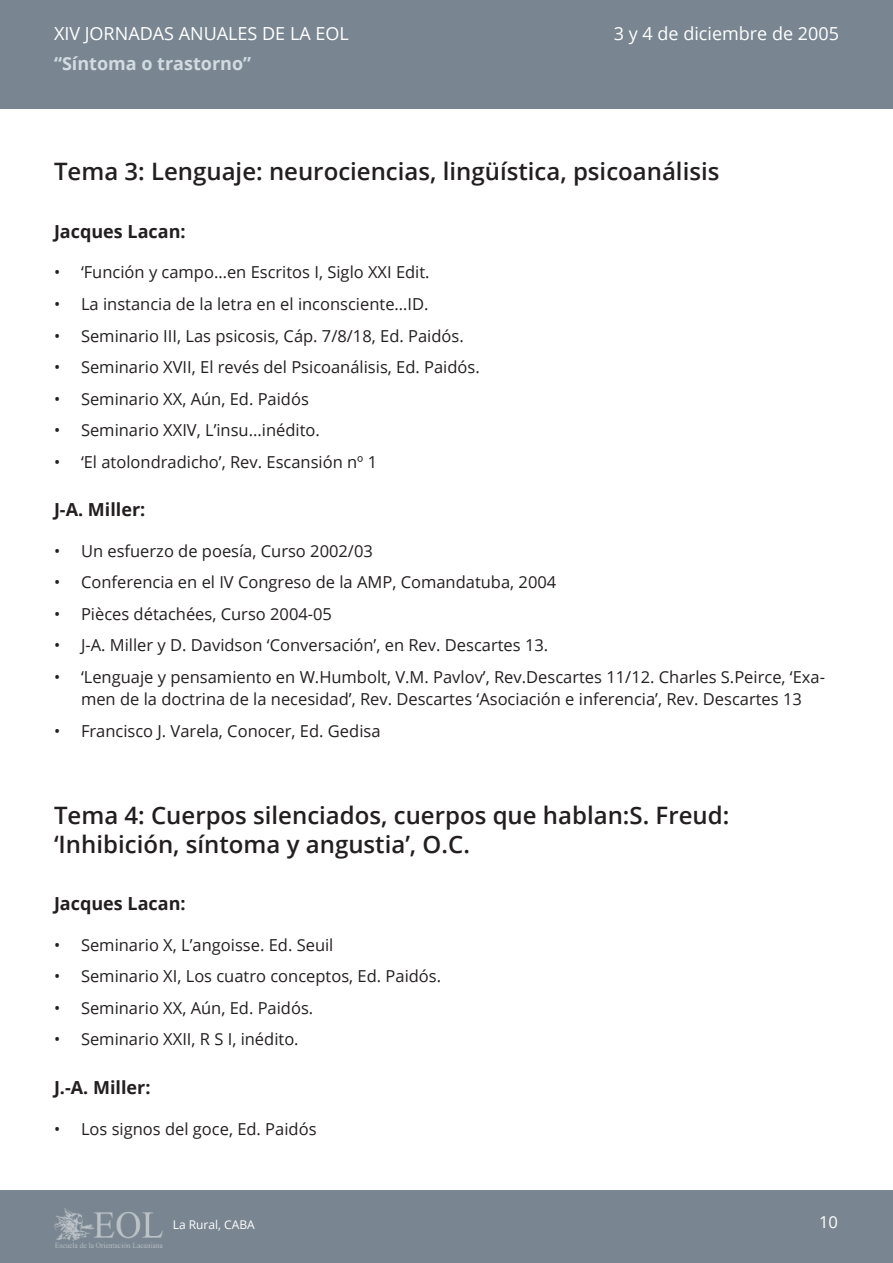
<style>
.page{position:relative;width:893px;height:1263px;background:#fff}
.page>*{position:absolute;margin:0;border:0;box-sizing:border-box;transform-origin:0 0}
.t1{font:600 24px/28.8px "Open Sans";color:#231f20}
.t2{font:700 18px "Open Sans";color:#231f20}
.t3{font:18px "Open Sans";color:#fff}
.t4{font:700 18px "Open Sans";color:#d2dbe2}
.t5{font:16.5px/22.5px "Open Sans";color:#231f20;text-align:center}
.t6{font:16.5px "Open Sans";color:#fff}
.t7{font:12px "Open Sans";color:#fff}
</style>
<div class="page">
<div style="left:0;top:0;width:893px;height:108px;background:#798691"></div>
<div style="left:0;top:1191px;width:893px;height:72px;background:#798691"></div>
<img style="left:54px;top:1209px;width:108px;height:38px">
<p class="t3" style="left:54px;top:22px;width:296px">XIV JORNADAS ANUALES DE LA EOL</p>
<p class="t4" style="left:54px;top:51px;width:199px">“Síntoma o trastorno”</p>
<p class="t3" style="left:614px;top:22px;width:227px">3 y 4 de diciembre de 2005</p>
<h3 class="t1" style="left:54px;top:157px;width:667px">Tema 3: Lenguaje: neurociencias, lingüística, psicoanálisis</h3>
<h4 class="t2" style="left:54px;top:219px;width:133px">Jacques Lacan:</h4>
<p class="t5" style="left:54px;top:261px;width:377px">• ‘Función y campo…en Escritos I, Siglo XXI Edit.</p>
<p class="t5" style="left:54px;top:292px;width:376px">• La instancia de la letra en el inconsciente…ID.</p>
<p class="t5" style="left:54px;top:324px;width:411px">• Seminario III, Las psicosis, Cáp. 7/8/18, Ed. Paidós.</p>
<p class="t5" style="left:54px;top:355px;width:427px">• Seminario XVII, El revés del Psicoanálisis, Ed. Paidós.</p>
<p class="t5" style="left:54px;top:387px;width:256px">• Seminario XX, Aún, Ed. Paidós</p>
<p class="t5" style="left:54px;top:418px;width:267px">• Seminario XXIV, L’insu...inédito.</p>
<p class="t5" style="left:54px;top:450px;width:325px">• ‘El atolondradicho’, Rev. Escansión nº 1</p>
<h4 class="t2" style="left:54px;top:497px;width:93px">J-A. Miller:</h4>
<p class="t5" style="left:54px;top:539px;width:320px">• Un esfuerzo de poesía, Curso 2002/03</p>
<p class="t5" style="left:54px;top:570px;width:504px">• Conferencia en el IV Congreso de la AMP, Comandatuba, 2004</p>
<p class="t5" style="left:54px;top:602px;width:280px">• Pièces détachées, Curso 2004-05</p>
<p class="t5" style="left:54px;top:633px;width:496px">• J-A. Miller y D. Davidson ‘Conversación’, en Rev. Descartes 13.</p>
<p class="t5" style="left:54px;top:665px;width:772px">• ‘Lenguaje y pensamiento en W.Humbolt, V.M. Pavlov’, Rev.Descartes 11/12. Charles S.Peirce, ‘Exa&shy;men de la doctrina de la necesidad’, Rev. Descartes ‘Asociación e inferencia’, Rev. Descartes 13</p>
<p class="t5" style="left:54px;top:719px;width:328px">• Francisco J. Varela, Conocer, Ed. Gedisa</p>
<h3 class="t1" style="left:54px;top:800px;width:677px">Tema 4: Cuerpos silenciados, cuerpos que hablan:S. Freud: ‘Inhibición, síntoma y angustia’, O.C.</h3>
<h4 class="t2" style="left:54px;top:891px;width:133px">Jacques Lacan:</h4>
<p class="t5" style="left:54px;top:933px;width:281px">• Seminario X, L’angoisse. Ed. Seuil</p>
<p class="t5" style="left:54px;top:965px;width:389px">• Seminario XI, Los cuatro conceptos, Ed. Paidós.</p>
<p class="t5" style="left:54px;top:996px;width:261px">• Seminario XX, Aún, Ed. Paidós.</p>
<p class="t5" style="left:54px;top:1028px;width:246px">• Seminario XXII, R S I, inédito.</p>
<h4 class="t2" style="left:54px;top:1075px;width:98px">J.-A. Miller:</h4>
<p class="t5" style="left:54px;top:1117px;width:264px">• Los signos del goce, Ed. Paidós</p>
<p class="t7" style="left:173px;top:1217px;width:84px">La Rural, CABA</p>
<p class="t6" style="left:819px;top:1211px;width:20px">10</p>
</div>
